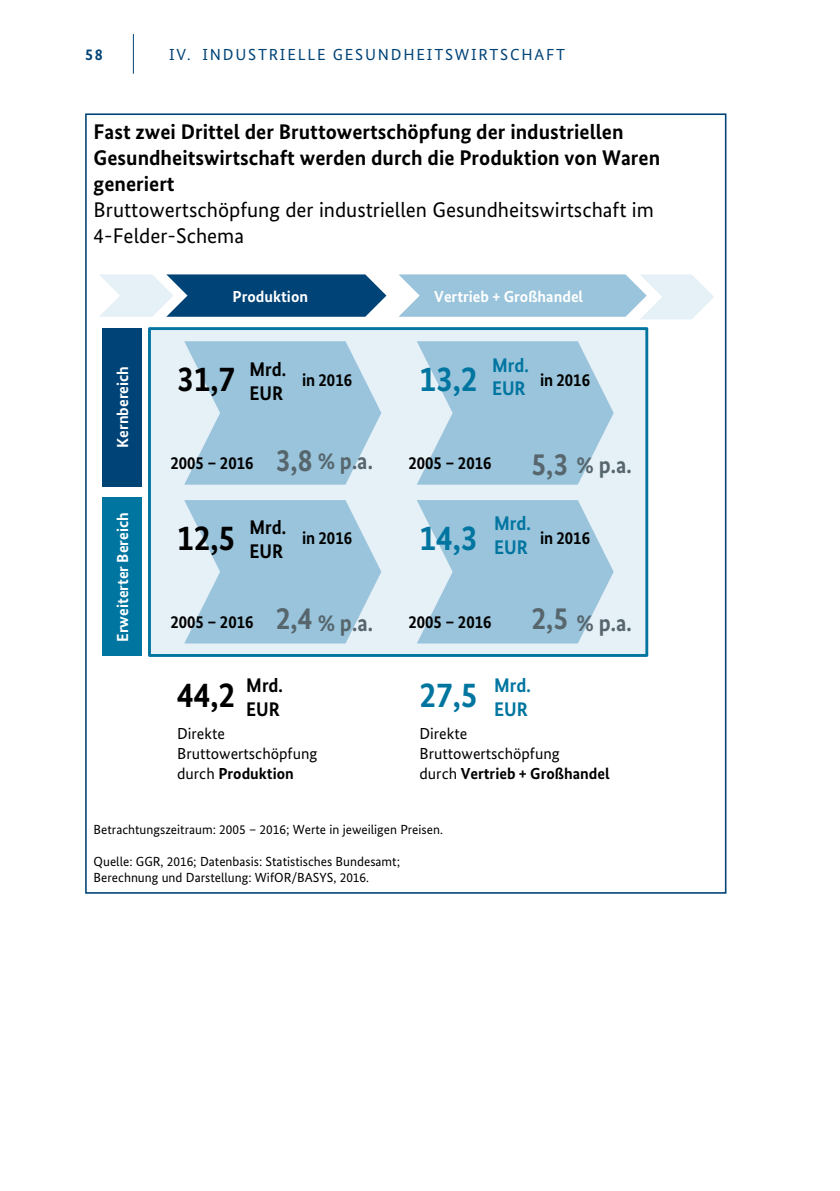
<style>
.page{position:relative;width:840px;height:1191px;background:#fff}
.page>*{position:absolute;margin:0;border:0;box-sizing:border-box;transform-origin:0 0}
.t1{font:700 35.8px "Bundes Sans";color:#000;scale:.94 1}
.t2{font:700 35.8px "Bundes Sans";color:#0075a0;scale:.94 1}
.t3{font:700 35.6px "Bundes Sans";color:#000;scale:.94 1}
.t4{font:700 35.6px "Bundes Sans";color:#0075a0;scale:.94 1}
.t5{font:700 31.6px "Bundes Sans";color:#57666d;scale:.94 1}
.t6{font:700 23.8px "Bundes Sans";color:#57666d;scale:.94 1}
.t7{font:700 21.2px/26px "Bundes Sans";color:#000}
.t8{font:21.2px/26px "Bundes Sans";color:#000}
.t9{font:700 19.8px/23.8px "Bundes Sans";color:#0075a0;scale:.94 1}
.t10{font:700 19.8px "Bundes Sans";color:#000;scale:.94 1}
.t11{font:700 17.8px "Bundes Sans";color:#000;scale:.94 1}
.t12{font:16px/20px "Bundes Sans";color:#000}
.t13{font:700 16px "Bundes Sans";color:#fff}
.t14{font:16px "Bundes Sans";letter-spacing:.11em;color:#004377}
.t15{font:700 16px "Bundes Sans";color:#004377}
.t16{font:13.2px/15.8px "Bundes Sans";color:#000}
.s1{font-weight:700}
</style>
<div class="page">
<hr style="left:133px;top:34px;width:1px;height:40px;background:#004377">
<div style="left:149px;top:328px;width:497px;height:327px;background:#e5f0f7"></div>
<div style="left:102px;top:328px;width:40px;height:159px;background:#004377"></div>
<div style="left:102px;top:497px;width:40px;height:158px;background:#0075a0"></div>
<div style="left:148px;top:327px;width:500px;height:330px;border:3px solid #0075a0"></div>
<svg style="left:99px;top:274px;width:287px;height:43px;background:#4c7ca0"></svg>
<svg style="left:398px;top:274px;width:315px;height:45px;background:#b5d4e5"></svg>
<svg style="left:184px;top:341px;width:197px;height:143px"></svg>
<svg style="left:417px;top:341px;width:196px;height:143px"></svg>
<svg style="left:184px;top:500px;width:197px;height:143px"></svg>
<svg style="left:417px;top:500px;width:196px;height:143px"></svg>
<p class="t15" style="left:85px;top:44px;width:19px">58</p>
<p class="t14" style="left:169px;top:44px;width:397px">IV. INDUSTRIELLE GESUNDHEITSWIRTSCHAFT</p>
<p class="t7" style="left:94px;top:119px;width:567px">Fast zwei Drittel der Bruttowertschöpfung der industriellen<br>Gesundheitswirtschaft werden durch die Produktion von Waren generiert</p>
<p class="t8" style="left:94px;top:197px;width:561px">Bruttowertschöpfung der industriellen Gesundheitswirtschaft im<br>4-Felder-Schema</p>
<p class="t13" style="left:113px;top:447px;width:83px;rotate:-90deg">Kernbereich</p>
<p class="t13" style="left:113px;top:642px;width:131px;rotate:-90deg">Erweiterter Bereich</p>
<p class="t13" style="left:232px;top:287px;width:77px">Produktion</p>
<p class="t13" style="left:434px;top:287px;width:150px">Vertrieb + Großhandel</p>
<p class="t3" style="left:177px;top:357px;width:117px">31,7 <sup>Mrd.</sup></p>
<p class="t10" style="left:249px;top:381px;width:37px">EUR</p>
<p class="t11" style="left:302px;top:369px;width:54px">in 2016</p>
<p class="t4" style="left:419px;top:357px;width:63px">13,2</p>
<p class="t9" style="left:491px;top:353px;width:40px">Mrd.<br>EUR</p>
<p class="t11" style="left:540px;top:369px;width:54px">in 2016</p>
<p class="t11" style="left:170px;top:452px;width:90px">2005 – 2016</p>
<p class="t5" style="left:275px;top:441px;width:41px">3,8</p>
<p class="t6" style="left:317px;top:446px;width:60px">% p.a.</p>
<p class="t11" style="left:408px;top:452px;width:90px">2005 – 2016</p>
<p class="t5" style="left:531px;top:444px;width:41px">5,3</p>
<p class="t6" style="left:576px;top:450px;width:60px">% p.a.</p>
<p class="t1" style="left:177px;top:515px;width:117px">12,5 <sup>Mrd.</sup></p>
<p class="t10" style="left:249px;top:539px;width:37px">EUR</p>
<p class="t11" style="left:302px;top:527px;width:54px">in 2016</p>
<p class="t2" style="left:419px;top:515px;width:63px">14,3</p>
<p class="t9" style="left:494px;top:511px;width:40px">Mrd.<br>EUR</p>
<p class="t11" style="left:540px;top:527px;width:54px">in 2016</p>
<p class="t11" style="left:170px;top:610px;width:90px">2005 – 2016</p>
<p class="t5" style="left:531px;top:598px;width:41px">2,5</p>
<p class="t5" style="left:275px;top:599px;width:41px">2,4</p>
<p class="t6" style="left:317px;top:608px;width:60px">% p.a.</p>
<p class="t6" style="left:576px;top:608px;width:60px">% p.a.</p>
<p class="t11" style="left:408px;top:610px;width:90px">2005 – 2016</p>
<p class="t1" style="left:177px;top:672px;width:114px">44,2 <sup>Mrd.</sup></p>
<p class="t10" style="left:246px;top:696px;width:37px">EUR</p>
<p class="t12" style="left:177px;top:723px;width:142px">Direkte<br>Bruttowertschöpfung durch <span class="s1">Produktion</span></p>
<p class="t2" style="left:419px;top:672px;width:120px">27,5 <sup>Mrd.</sup></p>
<p class="t9" style="left:494px;top:696px;width:37px">EUR</p>
<p class="t12" style="left:419px;top:723px;width:192px">Direkte<br>Bruttowertschöpfung<br>durch <span class="s1">Vertrieb + Großhandel</span></p>
<p class="t16" style="left:94px;top:821px;width:350px">Betrachtungszeitraum: 2005 – 2016; Werte in jeweiligen Preisen.</p>
<p class="t16" style="left:94px;top:853px;width:308px">Quelle: GGR, 2016; Datenbasis: Statistisches Bundesamt;<br>Berechnung und Darstellung: WifOR/BASYS, 2016.</p>
</div>
